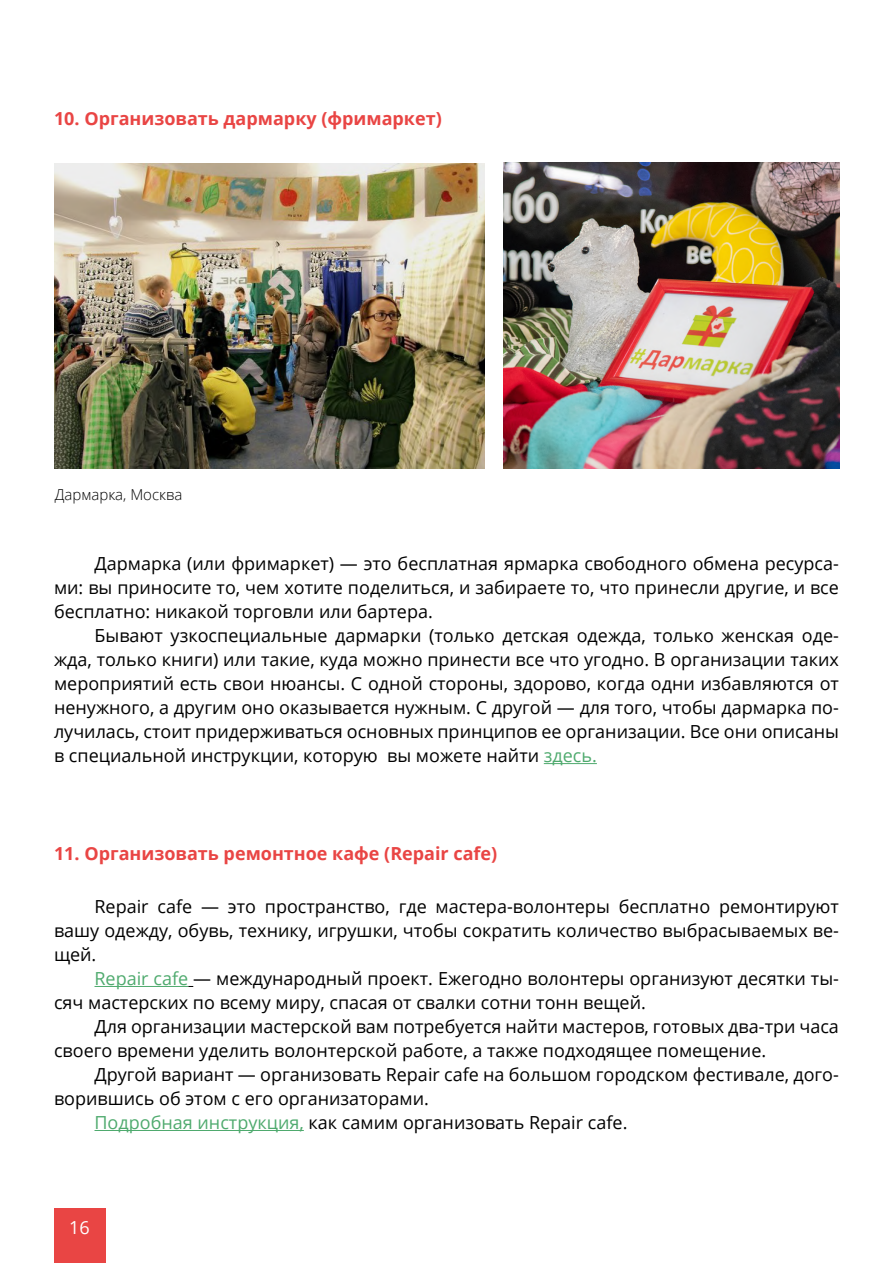
<style>
.page{position:relative;width:893px;height:1263px;background:#fff}
.page>*{position:absolute;margin:0;border:0;box-sizing:border-box;transform-origin:0 0}
.t1{font:18px/24px "Open Sans";color:#000;text-align:justify}
.t2{font:700 18px "Open Sans";color:#e94544}
.t3{font:18px "Open Sans";color:#fff}
.t4{font:300 15px "Open Sans";color:#000}
.s1{color:#4faa6e}
</style>
<div class="page">
<div style="left:54px;top:1209px;width:51px;height:54px;background:#e94544"></div>
<hr style="left:94px;top:986px;width:94px;height:1px;background:#4faa6e">
<hr style="left:94px;top:1130px;width:210px;height:1px;background:#4faa6e">
<hr style="left:544px;top:763px;width:53px;height:1px;background:#4faa6e">
<img style="left:504px;top:162px;width:335px;height:306px">
<img style="left:54px;top:164px;width:431px;height:304px">
<p class="t2" style="left:54px;top:106px;width:389px">10. Организовать дармарку (фримаркет)</p>
<p class="t4" style="left:55px;top:484px;width:129px">Дармарка, Москва</p>
<p class="t1" style="left:54px;top:551px;width:786px;text-indent:40px">Дармарка (или фримаркет) — это бесплатная ярмарка свободного обмена ресурса&shy;ми: вы приносите то, чем хотите поделиться, и забираете то, что принесли другие, и все бесплатно: никакой торговли или бартера.</p>
<p class="t1" style="left:54px;top:623px;width:786px;text-indent:40px">Бывают узкоспециальные дармарки (только детская одежда, только женская оде&shy;жда, только книги) или такие, куда можно принести все что угодно. В организации таких мероприятий есть свои нюансы. С одной стороны, здорово, когда одни избавляются от ненужного, а другим оно оказывается нужным. С другой — для того, чтобы дармарка по&shy;лучилась, стоит придерживаться основных принципов ее организации. Все они описаны в специальной инструкции, которую вы можете найти <span class="s1">здесь.</span></p>
<p class="t2" style="left:54px;top:841px;width:445px">11. Организовать ремонтное кафе (Repair cafe)</p>
<p class="t1" style="left:54px;top:894px;width:786px;text-indent:40px">Repair cafe — это пространство, где мастера-волонтеры бесплатно ремонтируют вашу одежду, обувь, технику, игрушки, чтобы сократить количество выбрасываемых ве&shy;щей.</p>
<p class="t1" style="left:54px;top:966px;width:786px;text-indent:40px"><span class="s1">Repair cafe</span> — международный проект. Ежегодно волонтеры организуют десятки ты&shy;сяч мастерских по всему миру, спасая от свалки сотни тонн вещей.</p>
<p class="t1" style="left:54px;top:1014px;width:786px;text-indent:40px">Для организации мастерской вам потребуется найти мастеров, готовых два-три часа своего времени уделить волонтерской работе, а также подходящее помещение.</p>
<p class="t1" style="left:94px;top:1062px;width:746px">Другой вариант — организовать Repair cafe на большом городском фестивале, дого-</p>
<p class="t1" style="left:54px;top:1086px;width:376px">ворившись об этом с его организаторами.</p>
<p class="t1" style="left:94px;top:1110px;width:534px"><span class="s1">Подробная инструкция,</span> как самим организовать Repair cafe.</p>
<p class="t3" style="left:69px;top:1215px;width:22px">16</p>
</div>
